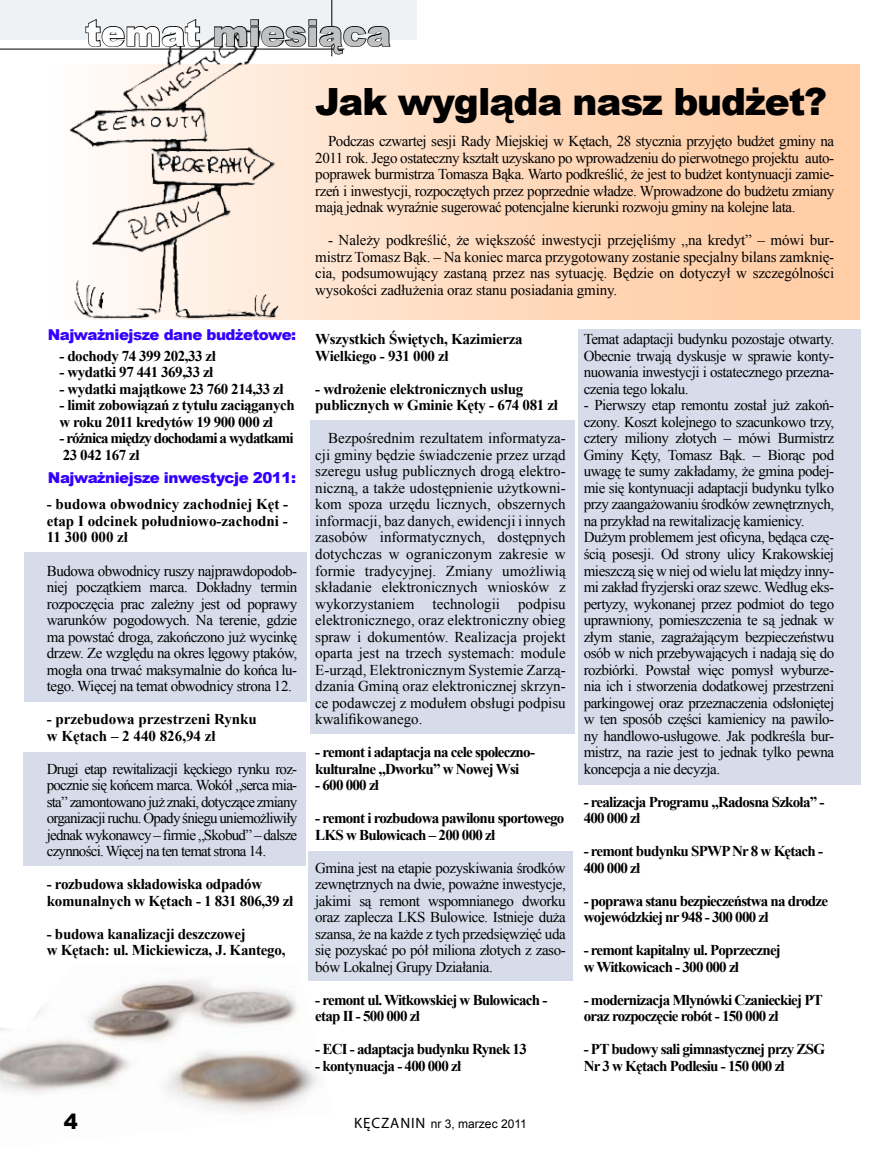
<style>
.page{position:relative;width:881px;height:1157px;background:#fff}
.page>*{position:absolute;margin:0;border:0;box-sizing:border-box;transform-origin:0 0}
.t1{font:900 37.5px "Arial";letter-spacing:-.03em;color:#000}
.t2{font:900 36px "Arial";color:#c0c1c2}
.t3{font:900 21px "Arial";color:#000}
.t4{font:15px/16.5px "Times New Roman";letter-spacing:-.03em;color:#000;text-align:justify}
.t5{font:700 15px/16.5px "Times New Roman";letter-spacing:-.05em;color:#000}
.t6{font:700 15px/16.5px "Times New Roman";letter-spacing:-.02em;color:#000}
.t7{font:700 15px/16.5px "Times New Roman";letter-spacing:-.03em;color:#000}
.t8{font:900 15px "Arial";letter-spacing:-.03em;color:#3400ff}
.t9{font:700 15px/16.5px "Times New Roman";color:#000}
.t10{font:12px "Arial";color:#000}
.s1{color:#fff}
.s2{font-family:"Myriad Pro";font-size:15px}
</style>
<div class="page">
<img style="left:0;top:979px;width:333px;height:133px">
<div style="left:308px;top:850px;width:264px;height:130px;background:#d7dceb"></div>
<div style="left:578px;top:329px;width:282px;height:456px;background:#d7dceb"></div>
<div style="left:310px;top:420px;width:264px;height:314px;background:#d7dceb"></div>
<div style="left:23px;top:752px;width:282px;height:113px;background:#d7dceb"></div>
<div style="left:25px;top:553px;width:282px;height:149px;background:#d7dceb"></div>
<svg style="left:292px;top:64px;width:567px;height:255px"></svg>
<div style="left:0;top:0;width:416px;height:39px;background:#eef2f4"></div>
<img style="left:56px;top:37px;width:236px;height:282px">
<hr style="left:331px;top:0;width:1px;height:56px;background:#000">
<hr style="left:0;top:49px;width:344px;height:1px;background:#000">
<svg style="left:85px;top:19px;width:116px;height:29px"></svg>
<svg style="left:213px;top:19px;width:179px;height:36px"></svg>
<h2 class="t2" style="left:85px;top:7px;width:307px"><span class="s1">temat</span> miesiąca</h2>
<p class="t8" style="left:48px;top:323px;width:250px">Najważniejsze dane budżetowe:</p>
<p class="t7" style="left:60px;top:347px;width:158px">- dochody 74 399 202,33 zł</p>
<p class="t7" style="left:60px;top:364px;width:155px">- wydatki 97 441 369,33 zł</p>
<p class="t7" style="left:60px;top:380px;width:225px">- wydatki majątkowe 23 760 214,33 zł</p>
<p class="t7" style="left:60px;top:397px;width:236px">- limit zobowiązań z tytułu zaciąganych w roku 2011 kredytów 19 900 000 zł</p>
<p class="t5" style="left:60px;top:430px;width:235px">- różnica między dochodami a wydatkami<br>23 042 167 zł</p>
<p class="t8" style="left:48px;top:467px;width:249px">Najważniejsze inwestycje 2011:</p>
<p class="t5" style="left:47px;top:496px;width:243px;text-align:justify">- budowa obwodnicy zachodniej Kęt - etap I odcinek południowo-zachodni - 11 300 000 zł</p>
<p class="t4" style="left:47px;top:562px;width:252px">Budowa obwodnicy ruszy najprawdopodob&shy;niej początkiem marca. Dokładny termin rozpoczęcia prac zależny jest od poprawy warunków pogodowych. Na terenie, gdzie ma powstać droga, zakończono już wycinkę drzew. Ze względu na okres lęgowy ptaków, mogła ona trwać maksymalnie do końca lu&shy;tego. Więcej na temat obwodnicy strona 12.</p>
<p class="t9" style="left:47px;top:710px;width:211px">- przebudowa przestrzeni Rynku w Kętach – 2 440 826,94 zł</p>
<p class="t4" style="left:47px;top:760px;width:252px">Drugi etap rewitalizacji kęckiego rynku roz&shy;pocznie się końcem marca. Wokół „serca mia&shy;sta” zamontowano już znaki, dotyczące zmiany organizacji ruchu. Opady śniegu uniemożliwiły jednak wykonawcy – firmie „Skobud” – dalsze czynności. Więcej na ten temat strona 14.</p>
<p class="t6" style="left:47px;top:875px;width:248px">- rozbudowa składowiska odpadów komunalnych w Kętach - 1 831 806,39 zł</p>
<p class="t6" style="left:47px;top:925px;width:240px">- budowa kanalizacji deszczowej<br>w Kętach: ul. Mickiewicza, J. Kantego,</p>
<h1 class="t1" style="left:315px;top:74px;width:513px">Jak wygląda nasz budżet?</h1>
<p class="t4" style="left:315px;top:133px;width:520px;text-indent:13px">Podczas czwartej sesji Rady Miejskiej w Kętach, 28 stycznia przyjęto budżet gminy na 2011 rok. Jego ostateczny kształt uzyskano po wprowadzeniu do pierwotnego projektu auto&shy;poprawek burmistrza Tomasza Bąka. Warto podkreślić, że jest to budżet kontynuacji zamie&shy;rzeń i inwestycji, rozpoczętych przez poprzednie władze. Wprowadzone do budżetu zmiany mają jednak wyraźnie sugerować potencjalne kierunki rozwoju gminy na kolejne lata.</p>
<p class="t4" style="left:315px;top:232px;width:520px;text-indent:13px">- Należy podkreślić, że większość inwestycji przejęliśmy „na kredyt” – mówi bur&shy;mistrz Tomasz Bąk. – Na koniec marca przygotowany zostanie specjalny bilans zamknię&shy;cia, podsumowujący zastaną przez nas sytuację. Będzie on dotyczył w szczególności wysokości zadłużenia oraz stanu posiadania gminy.</p>
<p class="t6" style="left:315px;top:331px;width:209px">Wszystkich Świętych, Kazimierza<br>Wielkiego - 931 000 zł</p>
<p class="t6" style="left:315px;top:380px;width:244px">- wdrożenie elektronicznych usług publicznych w Gminie Kęty - 674 081 zł</p>
<p class="t4" style="left:315px;top:430px;width:252px;text-indent:13px">Bezpośrednim rezultatem informatyza&shy;cji gminy będzie świadczenie przez urząd szeregu usług publicznych drogą elektro&shy;niczną, a także udostępnienie użytkowni&shy;kom spoza urzędu licznych, obszernych informacji, baz danych, ewidencji i innych zasobów informatycznych, dostępnych dotychczas w ograniczonym zakresie w formie tradycyjnej. Zmiany umożliwią składanie elektronicznych wniosków z wykorzystaniem technologii podpisu elektronicznego, oraz elektroniczny obieg spraw i dokumentów. Realizacja projekt oparta jest na trzech systemach: module E-urząd, Elektronicznym Systemie Zarzą&shy;dzania Gminą oraz elektronicznej skrzyn&shy;ce podawczej z modułem obsługi podpisu kwalifikowanego.</p>
<p class="t5" style="left:315px;top:743px;width:221px">- remont i adaptacja na cele społeczno&shy;kulturalne „Dworku” w Nowej Wsi</p>
<p class="t5" style="left:315px;top:776px;width:65px">- 600 000 zł</p>
<p class="t5" style="left:315px;top:809px;width:250px">- remont i rozbudowa pawilonu sportowego<br>LKS w Bulowicach – 200 000 zł</p>
<p class="t4" style="left:315px;top:859px;width:252px">Gmina jest na etapie pozyskiwania środków zewnętrznych na dwie, poważne inwestycje, jakimi są remont wspomnianego dworku oraz zaplecza LKS Bulowice. Istnieje duża szansa, że na każde z tych przedsięwzięć uda się pozyskać po pół miliona złotych z zaso&shy;bów Lokalnej Grupy Działania.</p>
<p class="t5" style="left:315px;top:991px;width:233px">- remont ul. Witkowskiej w Bulowicach - etap II - 500 000 zł</p>
<p class="t5" style="left:315px;top:1040px;width:213px">- ECI - adaptacja budynku Rynek 13</p>
<p class="t5" style="left:315px;top:1057px;width:147px">- kontynuacja - 400 000 zł</p>
<p class="t4" style="left:583px;top:331px;width:252px">Temat adaptacji budynku pozostaje otwarty.<br>Obecnie trwają dyskusje w sprawie konty&shy;nuowania inwestycji i ostatecznego przezna&shy;czenia tego lokalu.</p>
<p class="t4" style="left:583px;top:397px;width:252px;text-align:left">- Pierwszy etap remontu został już zakoń&shy;czony. Koszt kolejnego to szacunkowo trzy, cztery miliony złotych – mówi Burmistrz Gminy Kęty, Tomasz Bąk. – Biorąc pod uwagę te sumy zakładamy, że gmina podej&shy;mie się kontynuacji adaptacji budynku tylko przy zaangażowaniu środków zewnętrznych, na przykład na rewitalizację kamienicy.<br>Dużym problemem jest oficyna, będąca czę&shy;ścią posesji. Od strony ulicy Krakowskiej mieszczą się w niej od wielu lat między inny&shy;mi zakład fryzjerski oraz szewc. Według eks&shy;pertyzy, wykonanej przez podmiot do tego uprawniony, pomieszczenia te są jednak w złym stanie, zagrażającym bezpieczeństwu osób w nich przebywających i nadają się do rozbiórki. Powstał więc pomysł wyburze&shy;nia ich i stworzenia dodatkowej przestrzeni parkingowej oraz przeznaczenia odsłoniętej w ten sposób części kamienicy na pawilo&shy;ny handlowo-usługowe. Jak podkreśla bur&shy;mistrz, na razie jest to jednak tylko pewna koncepcja a nie decyzja.</p>
<p class="t5" style="left:583px;top:793px;width:242px">- realizacja Programu „Radosna Szkoła” -<br>400 000 zł</p>
<p class="t5" style="left:583px;top:842px;width:241px">- remont budynku SPWP Nr 8 w Kętach -<br>400 000 zł</p>
<p class="t5" style="left:583px;top:892px;width:246px">- poprawa stanu bezpieczeństwa na drodze wojewódzkiej nr 948 - 300 000 zł</p>
<p class="t5" style="left:583px;top:941px;width:199px">- remont kapitalny ul. Poprzecznej w Witkowicach - 300 000 zł</p>
<p class="t5" style="left:583px;top:991px;width:240px">- modernizacja Młynówki Czanieckiej PT oraz rozpoczęcie robót - 150 000 zł</p>
<p class="t5" style="left:583px;top:1040px;width:243px">- PT budowy sali gimnastycznej przy ZSG<br>Nr 3 w Kętach Podlesiu - 150 000 zł</p>
<h3 class="t3" style="left:64px;top:1106px;width:16px">4</h3>
<p class="t10" style="left:354px;top:1116px;width:174px"><span class="s2">KĘCZANIN</span> nr 3, marzec 2011</p>
</div>
